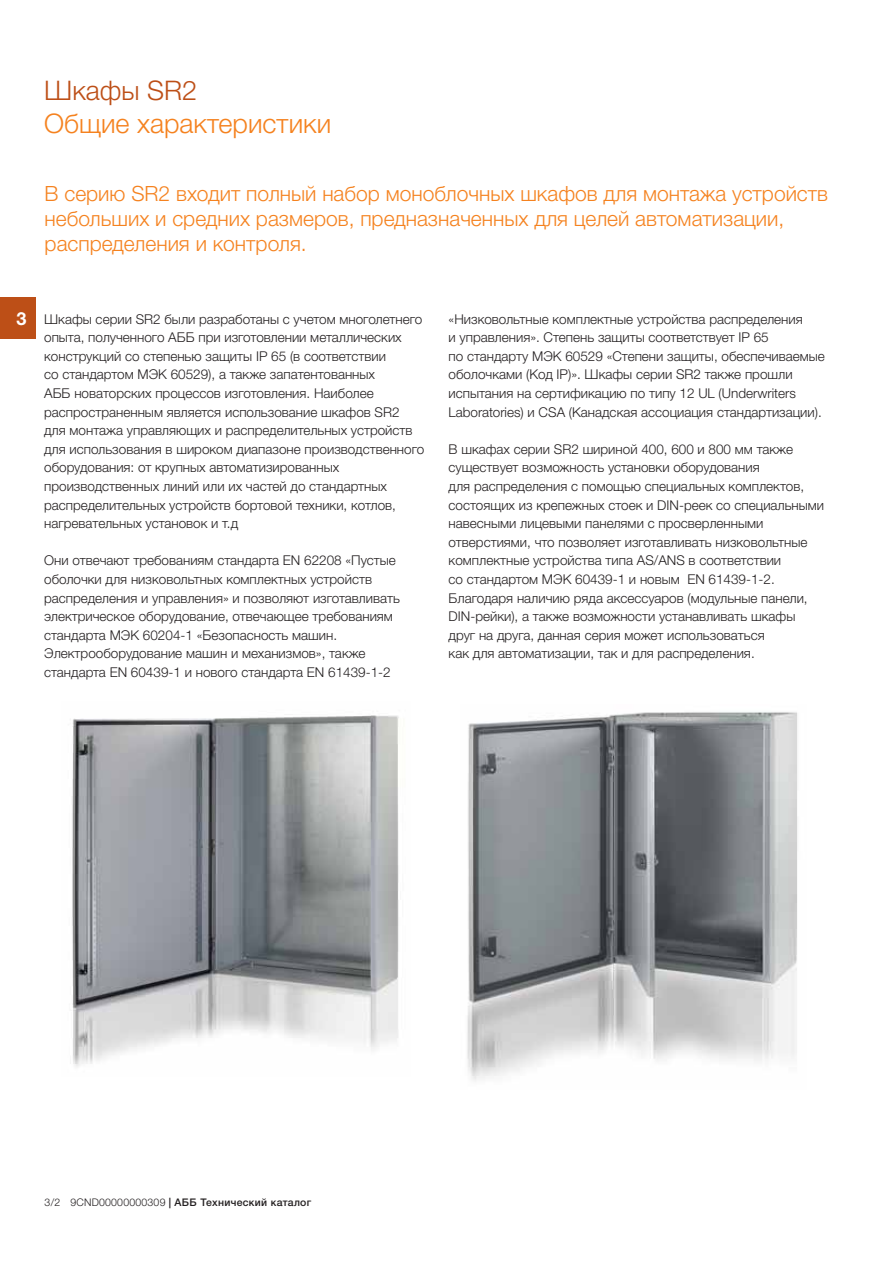
<style>
.page{position:relative;width:893px;height:1263px;background:#fff}
.page>*{position:absolute;margin:0;border:0;box-sizing:border-box;transform-origin:0 0}
.t1{font:300 27px "Helvetica Neue LTW1 G";color:#f5821f}
.t2{font:300 27px "Helvetica Neue LTW1 G";color:#bd4f17}
.t3{font:300 21px/24.8px "Helvetica Neue LTW1 G";color:#f5821f}
.t4{font:700 18px "Helvetica Neue LTW1 G";color:#fff}
.t5{font:300 13.5px/18.6px "Helvetica Neue LTW1 G";color:#231f20}
.t6{font:500 10.5px "Helvetica Neue LTW1 G";letter-spacing:.03em;color:#231f20}
.s1{font-weight:300}
</style>
<div class="page">
<img style="left:72px;top:715px;width:327px;height:352px">
<img style="left:467px;top:712px;width:331px;height:369px">
<div style="left:0;top:298px;width:35px;height:41px;background:#bd4f17"></div>
<h1 class="t2" style="left:44px;top:81px;width:154px">Шкафы SR2</h1>
<h1 class="t1" style="left:44px;top:113px;width:288px">Общие характеристики</h1>
<h2 class="t3" style="left:45px;top:184px;width:785px">В серию SR2 входит полный набор моноблочных шкафов для монтажа устройств небольших и средних размеров, предназначенных для целей автоматизации, распределения и контроля.</h2>
<h3 class="t4" style="left:17px;top:308px;width:12px">3</h3>
<p class="t5" style="left:44px;top:311px;width:382px">Шкафы серии SR2 были разработаны с учетом многолетнего опыта, полученного АББ при изготовлении металлических конструкций со степенью защиты IP 65 (в соответствии<br>со стандартом МЭК 60529), а также запатентованных<br>АББ новаторских процессов изготовления. Наиболее распространенным является использование шкафов SR2 для монтажа управляющих и распределительных устройств для использования в широком диапазоне производственного оборудования: от крупных автоматизированных производственных линий или их частей до стандартных распределительных устройств бортовой техники, котлов, нагревательных установок и т.д</p>
<p class="t5" style="left:44px;top:553px;width:357px">Они отвечают требованиям стандарта EN 62208 «Пустые оболочки для низковольтных комплектных устройств распределения и управления» и позволяют изготавливать электрическое оборудование, отвечающее требованиям стандарта МЭК 60204-1 «Безопасность машин.<br>Электрооборудование машин и механизмов», также стандарта EN 60439-1 и нового стандарта EN 61439-1-2</p>
<p class="t5" style="left:449px;top:311px;width:378px">«Низковольтные комплектные устройства распределения<br>и управления». Степень защиты соответствует IP 65<br>по стандарту МЭК 60529 «Степени защиты, обеспечиваемые оболочками (Код IP)». Шкафы серии SR2 также прошли испытания на сертификацию по типу 12 UL (Underwriters Laboratories) и CSA (Канадская ассоциация стандартизации).</p>
<p class="t5" style="left:449px;top:441px;width:377px">В шкафах серии SR2 шириной 400, 600 и 800 мм также существует возможность установки оборудования<br>для распределения с помощью специальных комплектов, состоящих из крепежных стоек и DIN-реек со специальными навесными лицевыми панелями с просверленными отверстиями, что позволяет изготавливать низковольтные комплектные устройства типа AS/ANS в соответствии<br>со стандартом МЭК 60439-1 и новым EN 61439-1-2.<br>Благодаря наличию ряда аксессуаров (модульные панели, DIN-рейки), а также возможности устанавливать шкафы друг на друга, данная серия может использоваться<br>как для автоматизации, так и для распределения.</p>
<p class="t6" style="left:45px;top:1196px;width:268px"><span class="s1">3/2 9CND00000000309</span> | АББ Технический каталог</p>
</div>
